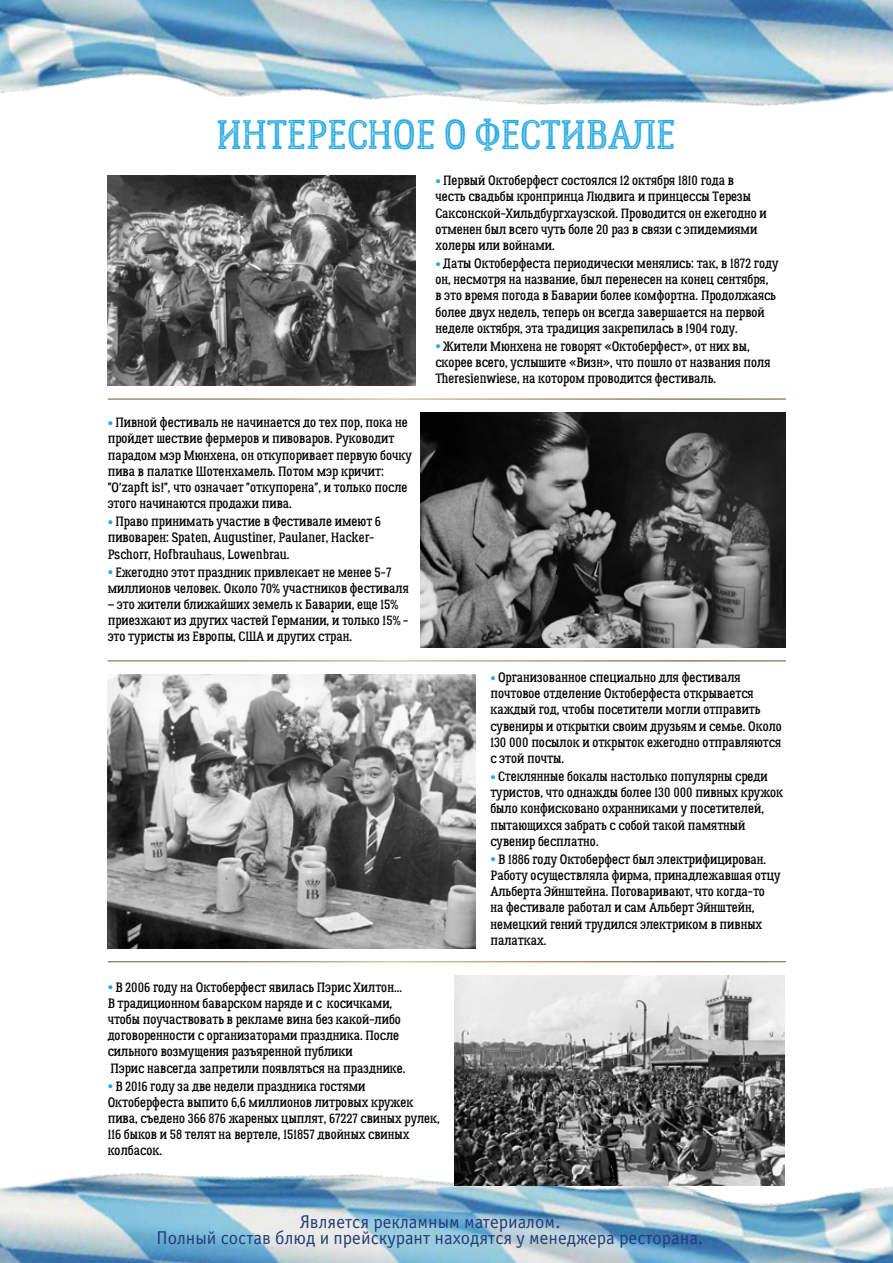
<style>
.page{position:relative;width:893px;height:1263px;background:#fff}
.page>*{position:absolute;margin:0;border:0;box-sizing:border-box;transform-origin:0 0}
.t1{font:41.25px "Lumberjack Inline Rough";color:#2cace2}
.t2{font:18.6px/16.2px "Officina Sans C";color:#263c79;text-align:center}
.t3{font:13.5px/16.2px "Lumberjack Rough";color:#000}
.s1{font-family:"Intro Head B Base";font-size:18px;color:#27aae1}
</style>
<div class="page">
<img style="left:0;top:0;width:893px;height:106px">
<img style="left:0;top:1148px;width:893px;height:115px">
<img style="left:108px;top:175px;width:308px;height:211px">
<img style="left:455px;top:975px;width:329px;height:211px">
<img style="left:108px;top:674px;width:368px;height:274px">
<img style="left:421px;top:412px;width:365px;height:236px">
<h1 class="t1" style="left:216px;top:109px;width:461px">ИНТЕРЕСНОЕ О ФЕСТИВАЛЕ</h1>
<p class="t3" style="left:435px;top:173px;width:333px"><span class="s1">•</span> Первый Октоберфест состоялся 12 октября 1810 года в честь свадьбы кронпринца Людвига и принцессы Терезы Саксонской-Хильдбургхаузской. Проводится он ежегодно и отменен был всего чуть боле 20 раз в связи с эпидемиями холеры или войнами.</p>
<p class="t3" style="left:435px;top:256px;width:345px"><span class="s1">•</span> Даты Октоберфеста периодически менялись: так, в 1872 году он, несмотря на название, был перенесен на конец сентября,<br>в это время погода в Баварии более комфортна. Продолжаясь более двух недель, теперь он всегда завершается на первой неделе октября, эта традиция закрепилась в 1904 году.</p>
<p class="t3" style="left:435px;top:338px;width:336px"><span class="s1">•</span> Жители Мюнхена не говорят «Октоберфест», от них вы, скорее всего, услышите «Визн», что пошло от названия поля<br>Theresienwiese, на котором проводится фестиваль.</p>
<p class="t3" style="left:108px;top:415px;width:306px"><span class="s1">•</span> Пивной фестиваль не начинается до тех пор, пока не пройдет шествие фермеров и пивоваров. Руководит парадом мэр Мюнхена, он откупоривает первую бочку пива в палатке Шотенхамель. Потом мэр кричит: "O'zapft is!", что означает "откупорена", и только после этого начинаются продажи пива.</p>
<p class="t3" style="left:108px;top:514px;width:275px"><span class="s1">•</span> Право принимать участие в Фестивале имеют 6 пивоварен: Spaten, Augustiner, Paulaner, Hacker-<br>Pschorr, Hofbrauhaus, Lowenbrau.</p>
<p class="t3" style="left:108px;top:564px;width:303px"><span class="s1">•</span> Ежегодно этот праздник привлекает не менее 5-7 миллионов человек. Около 70% участников фестиваля</p>
<p class="t3" style="left:108px;top:596px;width:302px">– это жители ближайших земель к Баварии, еще 15% приезжают из других частей Германии, и только 15% - это туристы из Европы, США и других стран.</p>
<p class="t3" style="left:490px;top:670px;width:293px"><span class="s1">•</span> Организованное специально для фестиваля почтовое отделение Октоберфеста открывается каждый год, чтобы посетители могли отправить сувениры и открытки своим друзьям и семье. Около 130 000 посылок и открыток ежегодно отправляются с этой почты.</p>
<p class="t3" style="left:490px;top:769px;width:294px"><span class="s1">•</span> Стеклянные бокалы настолько популярны среди туристов, что однажды более 130 000 пивных кружок было конфисковано охранниками у посетителей, пытающихся забрать с собой такой памятный сувенир бесплатно.</p>
<p class="t3" style="left:490px;top:851px;width:292px"><span class="s1">•</span> В 1886 году Октоберфест был электрифицирован.<br>Работу осуществляла фирма, принадлежавшая отцу Альберта Эйнштейна. Поговаривают, что когда-то на фестивале работал и сам Альберт Эйнштейн, немецкий гений трудился электриком в пивных палатках.</p>
<p class="t3" style="left:108px;top:979px;width:299px"><span class="s1">•</span> В 2006 году на Октоберфест явилась Пэрис Хилтон...<br>В традиционном баварском наряде и с косичками, чтобы поучаствовать в рекламе вина без какой-либо договоренности с организаторами праздника. После сильного возмущения разъяренной публики<br>Пэрис навсегда запретили появляться на празднике.</p>
<p class="t3" style="left:108px;top:1078px;width:334px"><span class="s1">•</span> В 2016 году за две недели праздника гостями Октоберфеста выпито 6,6 миллионов литровых кружек пива, съедено 366 876 жареных цыплят, 67227 свиных рулек, 116 быков и 58 телят на вертеле, 151857 двойных свиных колбасок.</p>
<h2 class="t2" style="left:156px;top:1214px;width:548px">Является рекламным материалом.<br>Полный состав блюд и прейскурант находятся у менеджера ресторана.</h2>
</div>
